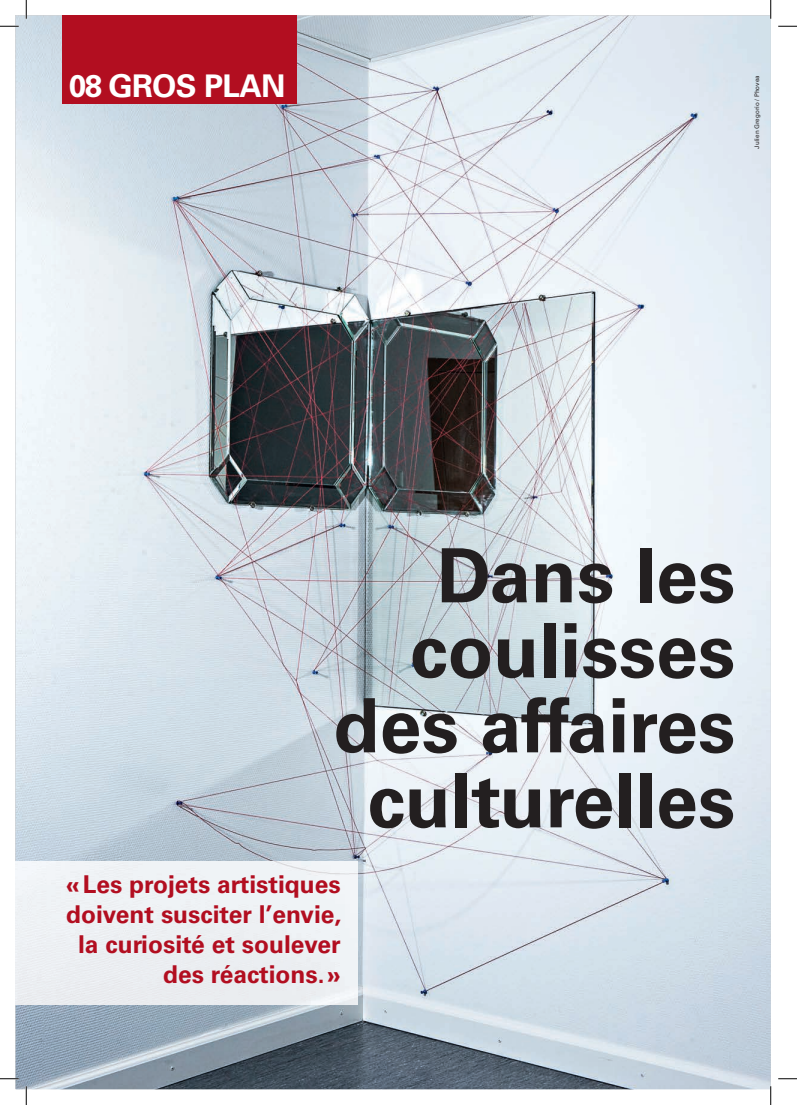
<style>
.page{position:relative;width:797px;height:1105px;background:#fff}
.page>*{position:absolute;margin:0;border:0;box-sizing:border-box;transform-origin:0 0}
.t1{font:700 75px/75px "Univers LT Std";color:#231f20;text-align:right}
.t2{font:700 31.25px "Univers LT Std";letter-spacing:-.02em;color:#fff}
.t3{font:700 24.5px/30px "Univers LT Std";color:#b20e20;text-align:right}
.t4{font:6.25px "Univers LT Std";color:#231f20}
</style>
<div class="page">
<img style="left:16px;top:16px;width:754px;height:1073px">
<div style="left:16px;top:861px;width:342px;height:144px;background:#edf0f3"></div>
<div style="left:62px;top:16px;width:234px;height:88px;background:#b20e20"></div>
<svg style="left:0;top:25px;width:19px;height:2px"></svg>
<svg style="left:778px;top:25px;width:19px;height:2px"></svg>
<svg style="left:0;top:1078px;width:19px;height:1px"></svg>
<svg style="left:778px;top:1078px;width:19px;height:1px"></svg>
<svg style="left:25px;top:0;width:2px;height:19px"></svg>
<svg style="left:25px;top:1086px;width:2px;height:19px"></svg>
<svg style="left:770px;top:0;width:1px;height:19px"></svg>
<svg style="left:770px;top:1086px;width:1px;height:19px"></svg>
<p class="t2" style="left:69px;top:67px;width:218px">08 GROS PLAN</p>
<p class="t4" style="left:753px;top:148px;width:75px;rotate:-90deg">Julien Gregorio / Phovea</p>
<h1 class="t1" style="left:334px;top:539px;width:403px">Dans les coulisses des affaires culturelles</h1>
<p class="t3" style="left:66px;top:870px;width:277px">« Les projets artistiques doivent susciter l’envie, la curiosité et soulever des réactions. »</p>
</div>
